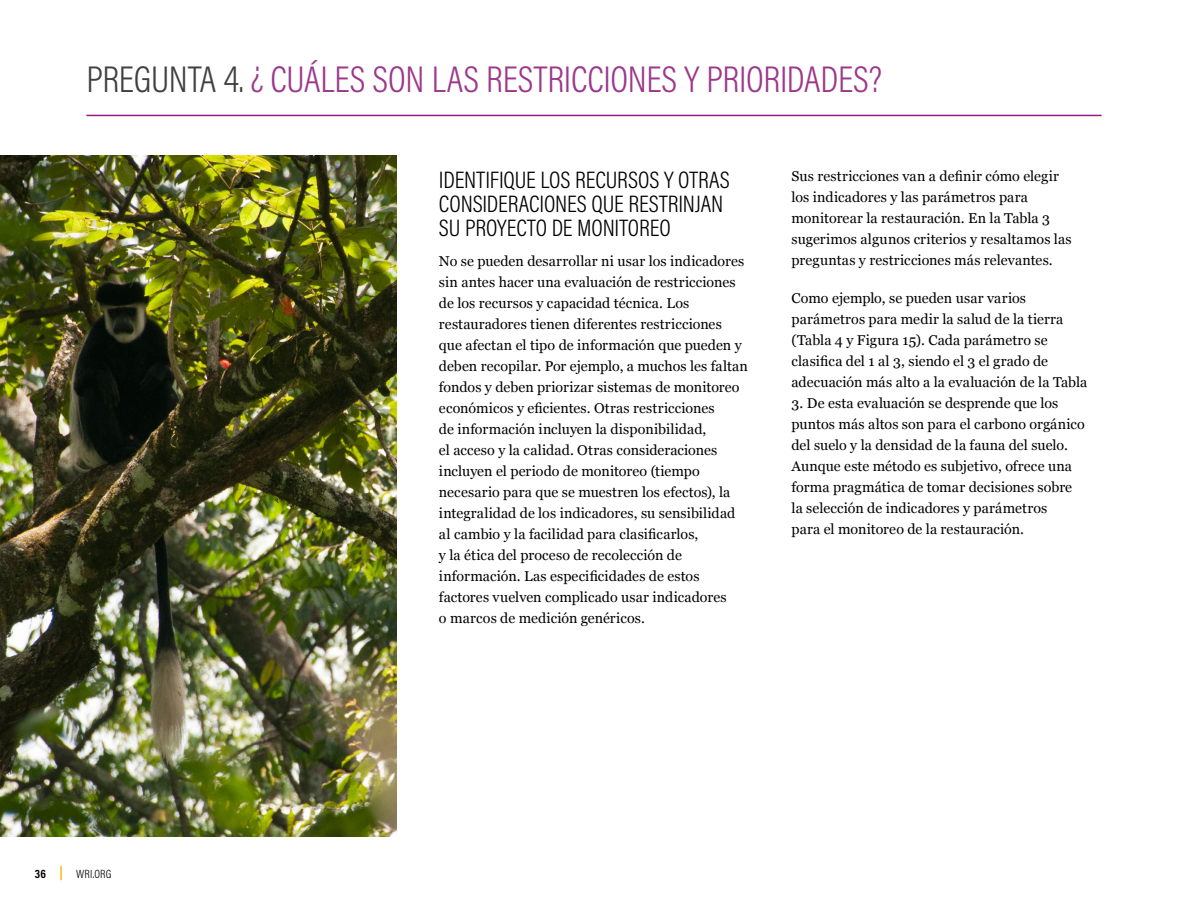
<style>
.page{position:relative;width:1188px;height:918px;background:#fff}
.page>*{position:absolute;margin:0;border:0;box-sizing:border-box;transform-origin:0 0}
.t1{font:300 37.5px "Acumin Pro Cond";letter-spacing:-.005em;color:#9c388b}
.t2{font:300 24px/24px "Acumin Pro Cond";letter-spacing:-.005em;color:#000}
.t3{font:14.25px/21px "Georgia";letter-spacing:.005em;color:#000}
.t4{font:300 12px "Acumin Pro Cond";letter-spacing:.015em;color:#000}
.t5{font:700 12px "Acumin Pro Cond";color:#000}
.s1{color:#414042}
</style>
<div class="page">
<svg style="left:60px;top:866px;width:2px;height:14px"></svg>
<hr style="left:86px;top:115px;width:1016px;height:1px;background:#941b82">
<img style="left:0;top:155px;width:396px;height:682px">
<h1 class="t1" style="left:86px;top:55px;width:797px"><span class="s1">PREGUNTA 4.</span> ¿ CUÁLES SON LAS RESTRICCIONES Y PRIORIDADES?</h1>
<p class="t5" style="left:35px;top:866px;width:13px">36</p>
<p class="t4" style="left:76px;top:866px;width:37px">WRI.ORG</p>
<h2 class="t2" style="left:439px;top:167px;width:292px">IDENTIFIQUE LOS RECURSOS Y OTRAS<br>CONSIDERACIONES QUE RESTRINJAN<br>SU PROYECTO DE MONITOREO</h2>
<p class="t3" style="left:439px;top:250px;width:311px">No se pueden desarrollar ni usar los indicadores sin antes hacer una evaluación de restricciones de los recursos y capacidad técnica. Los restauradores tienen diferentes restricciones que afectan el tipo de información que pueden y deben recopilar. Por ejemplo, a muchos les faltan fondos y deben priorizar sistemas de monitoreo económicos y eficientes. Otras restricciones<br>de información incluyen la disponibilidad,<br>el acceso y la calidad. Otras consideraciones incluyen el periodo de monitoreo (tiempo necesario para que se muestren los efectos), la integralidad de los indicadores, su sensibilidad al cambio y la facilidad para clasificarlos,<br>y la ética del proceso de recolección de información. Las especificidades de estos factores vuelven complicado usar indicadores<br>o marcos de medición genéricos.</p>
<p class="t3" style="left:792px;top:165px;width:282px">Sus restricciones van a definir cómo elegir los indicadores y las parámetros para monitorear la restauración. En la Tabla 3 sugerimos algunos criterios y resaltamos las preguntas y restricciones más relevantes.</p>
<p class="t3" style="left:792px;top:287px;width:297px">Como ejemplo, se pueden usar varios parámetros para medir la salud de la tierra (Tabla 4 y Figura 15). Cada parámetro se clasifica del 1 al 3, siendo el 3 el grado de adecuación más alto a la evaluación de la Tabla</p>
<p class="t3" style="left:792px;top:392px;width:295px">3. De esta evaluación se desprende que los puntos más altos son para el carbono orgánico del suelo y la densidad de la fauna del suelo.<br>Aunque este método es subjetivo, ofrece una forma pragmática de tomar decisiones sobre la selección de indicadores y parámetros<br>para el monitoreo de la restauración.</p>
</div>
